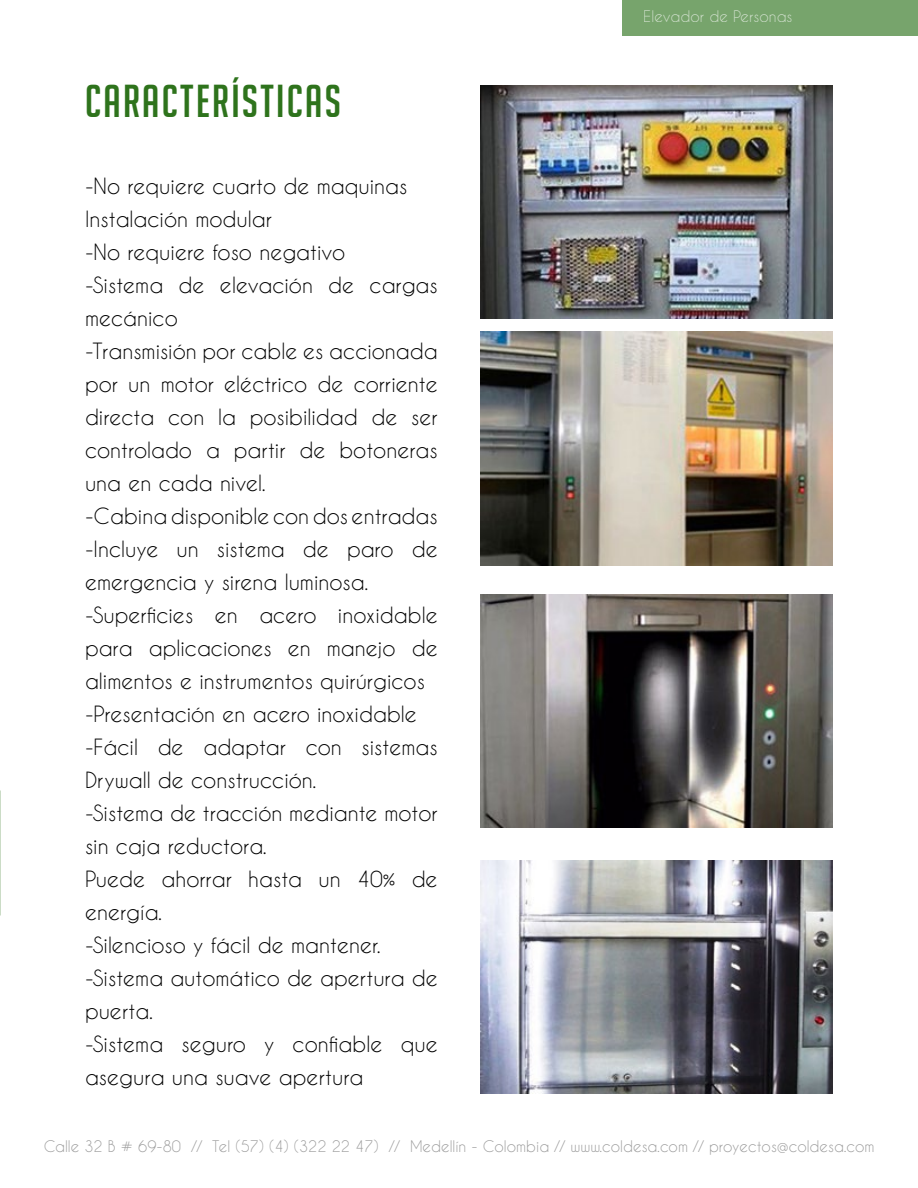
<style>
.page{position:relative;width:918px;height:1188px;background:#fff}
.page>*{position:absolute;margin:0;border:0;box-sizing:border-box;transform-origin:0 0}
.t1{font:45px "Big Noodle Titling";letter-spacing:.05em;color:#2e731c}
.t2{font:21px/33px "Caviar Dreams";color:#000}
.t3{font:15px "Caviar Dreams";color:#666}
.t4{font:15px "Caviar Dreams";color:#fff}
</style>
<div class="page">
<div style="left:622px;top:0;width:296px;height:36px;background:#77a46c"></div>
<img style="left:480px;top:860px;width:353px;height:234px">
<img style="left:480px;top:332px;width:353px;height:233px">
<img style="left:480px;top:594px;width:353px;height:233px">
<img style="left:480px;top:85px;width:353px;height:233px">
<h1 class="t1" style="left:85px;top:77px;width:257px">CARACTERÍSTICAS</h1>
<p class="t2" style="left:85px;top:169px;width:354px">-No requiere cuarto de maquinas<br>Instalación modular<br>-No requiere foso negativo<br>-Sistema de elevación de cargas mecánico<br>-Transmisión por cable es accionada por un motor eléctrico de corriente directa con la posibilidad de ser controlado a partir de botoneras una en cada nivel.<br>-Cabina disponible con dos entradas -Incluye un sistema de paro de emergencia y sirena luminosa. -Superficies en acero inoxidable para aplicaciones en manejo de alimentos e instrumentos quirúrgicos -Presentación en acero inoxidable -Fácil de adaptar con sistemas<br>Drywall de construcción.<br>-Sistema de tracción mediante motor sin caja reductora.<br>Puede ahorrar hasta un 40% de energía.<br>-Silencioso y fácil de mantener. -Sistema automático de apertura de puerta.<br>-Sistema seguro y confiable que asegura una suave apertura</p>
<p class="t4" style="left:644px;top:7px;width:150px">Elevador de Personas</p>
<p class="t3" style="left:43px;top:1137px;width:833px">Calle 32 B # 69-80 // Tel (57) (4) (322 22 47) // Medellín - Colombia // www.coldesa.com // proyectos@coldesa.com</p>
</div>
